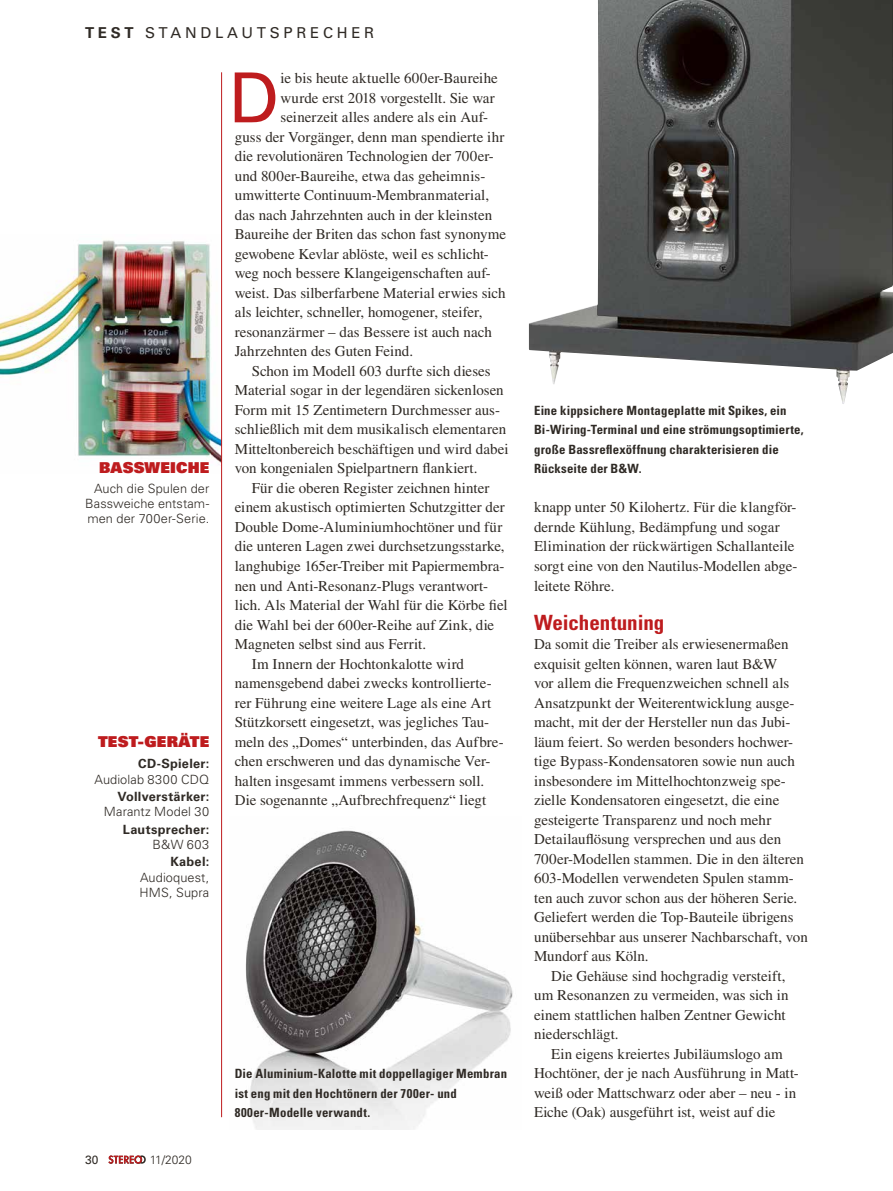
<style>
.page{position:relative;width:893px;height:1191px;background:#fff}
.page>*{position:absolute;margin:0;border:0;box-sizing:border-box;transform-origin:0 0}
.t1{font:69px "Univers LT Std";color:#be1c1e}
.t2{font:700 condensed 21px "Univers LT Std";letter-spacing:-.005em;color:#be1c1e}
.t3{font:15px/19.5px "Times LT Std";color:#2f2a25}
.t4{font:15px "Univers LT Std";letter-spacing:.25em;color:#2f2a25}
.t5{font:15px "Univers LT Std X Black";letter-spacing:.01em;color:#be1c1e}
.t6{font:700 condensed 12.75px/19.5px "Univers LT Std";letter-spacing:.015em;color:#2f2a25}
.t7{font:300 12.75px/15.3px "Univers LT Std";letter-spacing:.01em;color:#2f2a25}
.t8{font:700 12.75px "Univers LT Std";letter-spacing:.02em;color:#2f2a25}
.t9{font:300 12px "Univers LT Std";color:#2f2a25}
.t10{font:12px "Univers LT Std";color:#2f2a25}
.s1{font-weight:700}
</style>
<div class="page">
<svg style="left:108px;top:1155px;width:38px;height:8px"></svg>
<img style="left:0;top:240px;width:221px;height:223px">
<img style="left:245px;top:830px;width:268px;height:299px">
<hr style="left:221px;top:72px;width:1px;height:1045px;background:#be1c1e">
<img style="left:529px;top:0;width:364px;height:404px">
<p class="t4" style="left:85px;top:24px;width:291px"><span class="s1">TEST</span> STANDLAUTSPRECHER</p>
<p class="t5" style="left:99px;top:458px;width:112px">BASSWEICHE</p>
<p class="t7" style="left:85px;top:481px;width:126px;text-align:justify;text-indent:9px">Auch die Spulen der Bassweiche entstam&shy;men der 700er-Serie.</p>
<p class="t5" style="left:98px;top:731px;width:113px">TEST-GERÄTE</p>
<p class="t8" style="left:138px;top:756px;width:72px">CD-Spieler:</p>
<p class="t7" style="left:94px;top:771px;width:116px">Audiolab 8300 CDQ</p>
<p class="t8" style="left:117px;top:789px;width:93px">Vollverstärker:</p>
<p class="t7" style="left:104px;top:804px;width:107px">Marantz Model 30</p>
<p class="t8" style="left:123px;top:821px;width:88px">Lautsprecher:</p>
<p class="t7" style="left:153px;top:837px;width:58px">B&amp;W 603</p>
<p class="t8" style="left:170px;top:854px;width:40px">Kabel:</p>
<p class="t7" style="left:139px;top:869px;width:71px">Audioquest,<br>HMS, Supra</p>
<h1 class="t1" style="left:229px;top:57px;width:51px">D</h1>
<p class="t3" style="left:281px;top:68px;width:219px">ie bis heute aktuelle 600er-Baureihe</p>
<p class="t3" style="left:281px;top:88px;width:216px">wurde erst 2018 vorgestellt. Sie war</p>
<p class="t3" style="left:281px;top:107px;width:209px">seinerzeit alles andere als ein Auf-</p>
<p class="t3" style="left:235px;top:127px;width:271px">guss der Vorgänger, denn man spendierte ihr</p>
<p class="t3" style="left:235px;top:146px;width:260px">die revolutionären Technologien der 700er-</p>
<p class="t3" style="left:235px;top:166px;width:252px">und 800er-Baureihe, etwa das geheimnis-</p>
<p class="t3" style="left:235px;top:185px;width:256px">umwitterte Continuum-Membranmaterial,</p>
<p class="t3" style="left:235px;top:205px;width:259px">das nach Jahrzehnten auch in der kleinsten</p>
<p class="t3" style="left:235px;top:224px;width:273px">Baureihe der Briten das schon fast synonyme</p>
<p class="t3" style="left:235px;top:244px;width:256px">gewobene Kevlar ablöste, weil es schlicht-</p>
<p class="t3" style="left:235px;top:263px;width:258px">weg noch bessere Klangeigenschaften auf-</p>
<p class="t3" style="left:235px;top:283px;width:272px">weist. Das silberfarbene Material erwies sich</p>
<p class="t3" style="left:235px;top:302px;width:249px">als leichter, schneller, homogener, steifer,</p>
<p class="t3" style="left:235px;top:322px;width:259px">resonanzärmer – das Bessere ist auch nach</p>
<p class="t3" style="left:235px;top:341px;width:180px">Jahrzehnten des Guten Feind.</p>
<p class="t3" style="left:252px;top:361px;width:240px">Schon im Modell 603 durfte sich dieses</p>
<p class="t3" style="left:235px;top:380px;width:271px">Material sogar in der legendären sickenlosen</p>
<p class="t3" style="left:235px;top:400px;width:267px">Form mit 15 Zentimetern Durchmesser aus-</p>
<p class="t3" style="left:235px;top:419px;width:273px">schließlich mit dem musikalisch elementaren</p>
<p class="t3" style="left:235px;top:439px;width:275px">Mitteltonbereich beschäftigen und wird dabei</p>
<p class="t3" style="left:235px;top:458px;width:244px">von kongenialen Spielpartnern flankiert.</p>
<p class="t3" style="left:252px;top:478px;width:239px">Für die oberen Register zeichnen hinter</p>
<p class="t3" style="left:235px;top:497px;width:272px">einem akustisch optimierten Schutzgitter der</p>
<p class="t3" style="left:235px;top:517px;width:269px">Double Dome-Aluminiumhochtöner und für</p>
<p class="t3" style="left:235px;top:536px;width:271px">die unteren Lagen zwei durchsetzungsstarke,</p>
<p class="t3" style="left:235px;top:556px;width:271px">langhubige 165er-Treiber mit Papiermembra-</p>
<p class="t3" style="left:235px;top:575px;width:255px">nen und Anti-Resonanz-Plugs verantwort-</p>
<p class="t3" style="left:235px;top:595px;width:274px">lich. Als Material der Wahl für die Körbe fiel</p>
<p class="t3" style="left:235px;top:614px;width:261px">die Wahl bei der 600er-Reihe auf Zink, die</p>
<p class="t3" style="left:235px;top:634px;width:193px">Magneten selbst sind aus Ferrit.</p>
<p class="t3" style="left:252px;top:653px;width:214px">Im Innern der Hochtonkalotte wird</p>
<p class="t3" style="left:235px;top:673px;width:258px">namensgebend dabei zwecks kontrollierte-</p>
<p class="t3" style="left:235px;top:692px;width:258px">rer Führung eine weitere Lage als eine Art</p>
<p class="t3" style="left:235px;top:712px;width:256px">Stützkorsett eingesetzt, was jegliches Tau-</p>
<p class="t3" style="left:235px;top:731px;width:271px">meln des „Domes“ unterbinden, das Aufbre-</p>
<p class="t3" style="left:235px;top:751px;width:257px">chen erschweren und das dynamische Ver-</p>
<p class="t3" style="left:235px;top:770px;width:251px">halten insgesamt immens verbessern soll.</p>
<p class="t3" style="left:235px;top:790px;width:253px">Die sogenannte „Aufbrechfrequenz“ liegt</p>
<p class="t10" style="left:85px;top:1152px;width:15px">30</p>
<p class="t9" style="left:150px;top:1152px;width:43px">11/2020</p>
<p class="t6" style="left:235px;top:1063px;width:274px">Die Aluminium-Kalotte mit doppellagiger Membran ist eng mit den Hochtönern der 700er- und<br>800er-Modelle verwandt.</p>
<p class="t6" style="left:534px;top:400px;width:271px">Eine kippsichere Montageplatte mit Spikes, ein Bi-Wiring-Terminal und eine strömungsoptimierte, große Bassreflexöffnung charakterisieren die Rückseite der B&amp;W.</p>
<p class="t3" style="left:534px;top:497px;width:265px">knapp unter 50 Kilohertz. Für die klangför&shy;dernde Kühlung, Bedämpfung und sogar Elimination der rückwärtigen Schallanteile sorgt eine von den Nautilus-Modellen abge&shy;leitete Röhre.</p>
<h2 class="t2" style="left:534px;top:609px;width:132px">Weichentuning</h2>
<p class="t3" style="left:534px;top:634px;width:275px">Da somit die Treiber als erwiesenermaßen exquisit gelten können, waren laut B&amp;W<br>vor allem die Frequenzweichen schnell als Ansatzpunkt der Weiterentwicklung ausge&shy;macht, mit der der Hersteller nun das Jubi&shy;läum feiert. So werden besonders hochwer&shy;tige Bypass-Kondensatoren sowie nun auch insbesondere im Mittelhochtonzweig spe&shy;zielle Kondensatoren eingesetzt, die eine gesteigerte Transparenz und noch mehr Detailauflösung versprechen und aus den 700er-Modellen stammen. Die in den älteren 603-Modellen verwendeten Spulen stamm&shy;ten auch zuvor schon aus der höheren Serie.<br>Geliefert werden die Top-Bauteile übrigens unübersehbar aus unserer Nachbarschaft, von Mundorf aus Köln.</p>
<p class="t3" style="left:534px;top:965px;width:256px;text-indent:17px">Die Gehäuse sind hochgradig versteift, um Resonanzen zu vermeiden, was sich in einem stattlichen halben Zentner Gewicht niederschlägt.</p>
<p class="t3" style="left:534px;top:1043px;width:266px;text-indent:17px">Ein eigens kreiertes Jubiläumslogo am Hochtöner, der je nach Ausführung in Matt&shy;weiß oder Mattschwarz oder aber – neu - in Eiche (Oak) ausgeführt ist, weist auf die</p>
</div>
